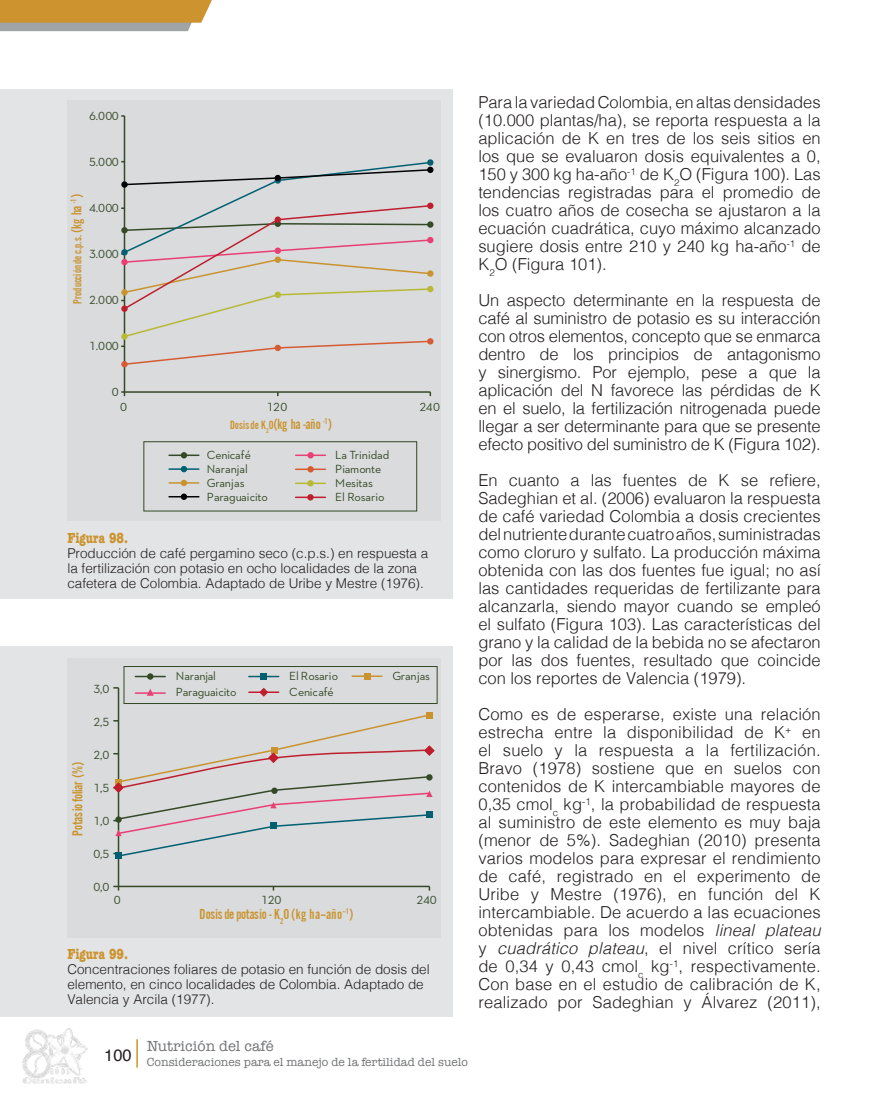
<style>
.page{position:relative;width:893px;height:1106px;background:#fff}
.page>*{position:absolute;margin:0;border:0;box-sizing:border-box;transform-origin:0 0}
.TEXTOS_GENERALES{font:300 16.5px/18px "Helvetica";color:#231f20;text-align:justify}
.t1{font:16.5px "Helvetica";color:#231f20}
.t2{font:15px "Alternate Got No 2";letter-spacing:-.02em;color:#ca932e}
.t3{font:700 condensed 15px "American Typewriter";color:#cc932e}
.t4{font:15px "American Typewriter";color:#717375}
.t5{font:300 13.5px/15px "Helvetica";color:#231f20}
.t6{font:12.3px "Alternate Got No 2";letter-spacing:.005em;color:#ca932e}
.t7{font:12px/15.8px "Neutraface 2 Text";letter-spacing:-.01em;color:#354927}
.t8{font:12px "American Typewriter";color:#717375}
.s1{font-size:15px}
.s2{font-size:12.3px}
.s3{font-style:italic}
</style>
<div class="page">
<img style="left:23px;top:1028px;width:64px;height:56px">
<hr style="left:136px;top:1039px;width:2px;height:28px;background:#cc932e">
<svg style="left:0;top:0;width:212px;height:31px;background:#c49c54"></svg>
<div style="left:0;top:89px;width:453px;height:509px;background:#e3e4e5"></div>
<div style="left:0;top:646px;width:453px;height:370px;background:#e3e4e5"></div>
<div style="left:67px;top:101px;width:374px;height:419px;background:#d9dbdc"></div>
<hr style="left:169px;top:468px;width:30px;height:2px;background:#006072">
<svg style="left:181px;top:466px;width:6px;height:6px"></svg>
<hr style="left:296px;top:454px;width:29px;height:2px;background:#e93f75">
<div style="left:307px;top:452px;width:7px;height:6px;background:#e93f75;border-radius:50%"></div>
<hr style="left:296px;top:496px;width:29px;height:2px;background:#bf1e2d">
<div style="left:307px;top:494px;width:7px;height:6px;background:#bf1e2d;border-radius:50%"></div>
<div style="left:143px;top:441px;width:274px;height:70px;border:1px solid #354927"></div>
<hr style="left:169px;top:454px;width:30px;height:2px;background:#354927">
<svg style="left:181px;top:452px;width:6px;height:6px"></svg>
<hr style="left:169px;top:482px;width:30px;height:1px;background:#ca932e">
<svg style="left:181px;top:480px;width:6px;height:6px"></svg>
<hr style="left:296px;top:482px;width:29px;height:2px;background:#b8b934">
<div style="left:307px;top:480px;width:7px;height:6px;background:#b8b934;border-radius:50%"></div>
<hr style="left:169px;top:496px;width:30px;height:1px;background:#020304">
<div style="left:181px;top:493px;width:6px;height:7px;background:#020304;border-radius:50%"></div>
<hr style="left:296px;top:468px;width:29px;height:2px;background:#d55b33">
<div style="left:307px;top:466px;width:7px;height:6px;background:#d55b33;border-radius:50%"></div>
<hr style="left:124px;top:116px;width:1px;height:276px;background:#354927">
<hr style="left:124px;top:391px;width:306px;height:2px;background:#354927">
<svg style="left:121px;top:391px;width:4px;height:5px"></svg>
<svg style="left:121px;top:160px;width:312px;height:207px"></svg>
<div style="left:67px;top:658px;width:374px;height:280px;background:#d9dbdc"></div>
<hr style="left:118px;top:688px;width:1px;height:198px;background:#354927">
<hr style="left:119px;top:885px;width:310px;height:2px;background:#354927">
<svg style="left:113px;top:885px;width:6px;height:5px"></svg>
<div style="left:426px;top:712px;width:7px;height:7px;background:#ca932e"></div>
<div style="left:115px;top:852px;width:7px;height:6px;background:#006072"></div>
<svg style="left:113px;top:713px;width:322px;height:143px"></svg>
<div style="left:124px;top:666px;width:313px;height:38px;border:1px solid #354927"></div>
<hr style="left:135px;top:675px;width:30px;height:2px;background:#354927">
<svg style="left:147px;top:673px;width:6px;height:6px"></svg>
<hr style="left:135px;top:692px;width:30px;height:2px;background:#e93f75">
<svg style="left:147px;top:689px;width:7px;height:6px"></svg>
<hr style="left:249px;top:675px;width:30px;height:2px;background:#006072">
<svg style="left:261px;top:673px;width:6px;height:6px"></svg>
<hr style="left:352px;top:675px;width:30px;height:2px;background:#ca932e">
<svg style="left:364px;top:673px;width:6px;height:6px"></svg>
<hr style="left:249px;top:691px;width:30px;height:2px;background:#bf1e2d">
<svg style="left:259px;top:687px;width:9px;height:9px"></svg>
<p class="t7" style="left:89px;top:107px;width:31px">6.000</p>
<p class="t7" style="left:89px;top:153px;width:31px">5.000</p>
<p class="t6" style="left:71px;top:303px;width:111px;rotate:-90deg">Producción de c.p.s. <span class="s1">(kg ha</span> <sup>-1</sup><span class="s1">)</span></p>
<p class="t7" style="left:89px;top:199px;width:31px">4.000</p>
<p class="t7" style="left:89px;top:245px;width:31px">3.000</p>
<p class="t7" style="left:89px;top:291px;width:31px">2.000</p>
<p class="t7" style="left:89px;top:337px;width:31px">1.000</p>
<p class="t7" style="left:112px;top:383px;width:8px">0</p>
<p class="t7" style="left:120px;top:399px;width:8px">0</p>
<p class="t7" style="left:267px;top:399px;width:22px">120</p>
<p class="t7" style="left:419px;top:399px;width:22px">240</p>
<p class="t2" style="left:230px;top:416px;width:104px"><span class="s2">Dosis de K</span><sub>2</sub><span class="s2">O</span>(kg ha -año <sup>-1</sup>)</p>
<p class="t7" style="left:207px;top:447px;width:46px">Cenicafé</p>
<p class="t7" style="left:207px;top:474px;width:39px">Granjas</p>
<p class="t7" style="left:335px;top:475px;width:39px">Mesitas</p>
<p class="t7" style="left:207px;top:488px;width:63px">Paraguaicito</p>
<p class="t7" style="left:335px;top:447px;width:56px">La Trinidad</p>
<p class="t7" style="left:335px;top:489px;width:51px">El Rosario</p>
<p class="t7" style="left:207px;top:461px;width:43px">Naranjal</p>
<p class="t7" style="left:335px;top:461px;width:48px">Piamonte</p>
<p class="t3" style="left:67px;top:525px;width:62px">Figura 98.</p>
<p class="t5" style="left:67px;top:544px;width:362px">Producción de café pergamino seco (c.p.s.) en respuesta a la fertilización con potasio en ocho localidades de la zona cafetera de Colombia. Adaptado de Uribe y Mestre (1976).</p>
<p class="t2" style="left:70px;top:835px;width:76px;rotate:-90deg">Potasio foliar (%)</p>
<p class="t7" style="left:93px;top:680px;width:17px">3,0</p>
<p class="t7" style="left:93px;top:713px;width:17px">2,5</p>
<p class="t7" style="left:93px;top:746px;width:17px">2,0</p>
<p class="t7" style="left:93px;top:779px;width:17px">1,5</p>
<p class="t7" style="left:93px;top:812px;width:17px">1,0</p>
<p class="t7" style="left:93px;top:845px;width:17px">0,5</p>
<p class="t7" style="left:93px;top:878px;width:17px">0,0</p>
<p class="t7" style="left:176px;top:668px;width:62px">Naranjal<br>Paraguaicito</p>
<p class="t7" style="left:289px;top:668px;width:51px">El Rosario</p>
<p class="t7" style="left:392px;top:668px;width:39px">Granjas</p>
<p class="t7" style="left:289px;top:684px;width:46px">Cenicafé</p>
<p class="t7" style="left:114px;top:891px;width:8px">0</p>
<p class="t7" style="left:261px;top:891px;width:22px">120</p>
<p class="t7" style="left:416px;top:891px;width:22px">240</p>
<p class="t2" style="left:200px;top:905px;width:156px">Dosis de potasio - K<sub>2</sub>O (kg ha–año<sup>–1</sup>)</p>
<p class="t3" style="left:67px;top:941px;width:62px">Figura 99.</p>
<p class="t5" style="left:67px;top:960px;width:364px">Concentraciones foliares de potasio en función de dosis del elemento, en cinco localidades de Colombia. Adaptado de<br>Valencia y Arcila (1977).</p>
<p class="TEXTOS_GENERALES" style="left:478px;top:92px;width:344px">Para la variedad Colombia, en altas densidades (10.000 plantas/ha), se reporta respuesta a la aplicación de K en tres de los seis sitios en los que se evaluaron dosis equivalentes a 0, 150 y 300 kg ha-año<sup>-1</sup> de K<sub>2</sub>O (Figura 100). Las tendencias registradas para el promedio de los cuatro años de cosecha se ajustaron a la ecuación cuadrática, cuyo máximo alcanzado sugiere dosis entre 210 y 240 kg ha-año<sup>-1</sup> de K<sub>2</sub>O (Figura 101).</p>
<p class="TEXTOS_GENERALES" style="left:478px;top:290px;width:344px">Un aspecto determinante en la respuesta de café al suministro de potasio es su interacción con otros elementos, concepto que se enmarca dentro de los principios de antagonismo y sinergismo. Por ejemplo, pese a que la aplicación del N favorece las pérdidas de K en el suelo, la fertilización nitrogenada puede llegar a ser determinante para que se presente efecto positivo del suministro de K (Figura 102).</p>
<p class="TEXTOS_GENERALES" style="left:478px;top:470px;width:344px">En cuanto a las fuentes de K se refiere, Sadeghian et al. (2006) evaluaron la respuesta de café variedad Colombia a dosis crecientes del nutriente durante cuatro años, suministradas como cloruro y sulfato. La producción máxima obtenida con las dos fuentes fue igual; no así las cantidades requeridas de fertilizante para alcanzarla, siendo mayor cuando se empleó el sulfato (Figura 103). Las características del grano y la calidad de la bebida no se afectaron por las dos fuentes, resultado que coincide con los reportes de Valencia (1979).</p>
<p class="TEXTOS_GENERALES" style="left:478px;top:704px;width:344px">Como es de esperarse, existe una relación estrecha entre la disponibilidad de K<sup>+</sup> en el suelo y la respuesta a la fertilización.<br>Bravo (1978) sostiene que en suelos con contenidos de K intercambiable mayores de 0,35 cmol<sub>c</sub> kg<sup>-1</sup>, la probabilidad de respuesta al suministro de este elemento es muy baja (menor de 5%). Sadeghian (2010) presenta varios modelos para expresar el rendimiento de café, registrado en el experimento de Uribe y Mestre (1976), en función del K intercambiable. De acuerdo a las ecuaciones obtenidas para los modelos <span class="s3">lineal plateau </span>y <span class="s3">cuadrático plateau</span>, el nivel crítico sería de 0,34 y 0,43 cmol<sub>c</sub> kg<sup>-1</sup>, respectivamente.<br>Con base en el estudio de calibración de K, realizado por Sadeghian y Álvarez (2011),</p>
<p class="t1" style="left:104px;top:1042px;width:29px">100</p>
<p class="t4" style="left:147px;top:1034px;width:128px">Nutrición del café</p>
<p class="t8" style="left:147px;top:1052px;width:323px">Consideraciones para el manejo de la fertilidad del suelo</p>
</div>
